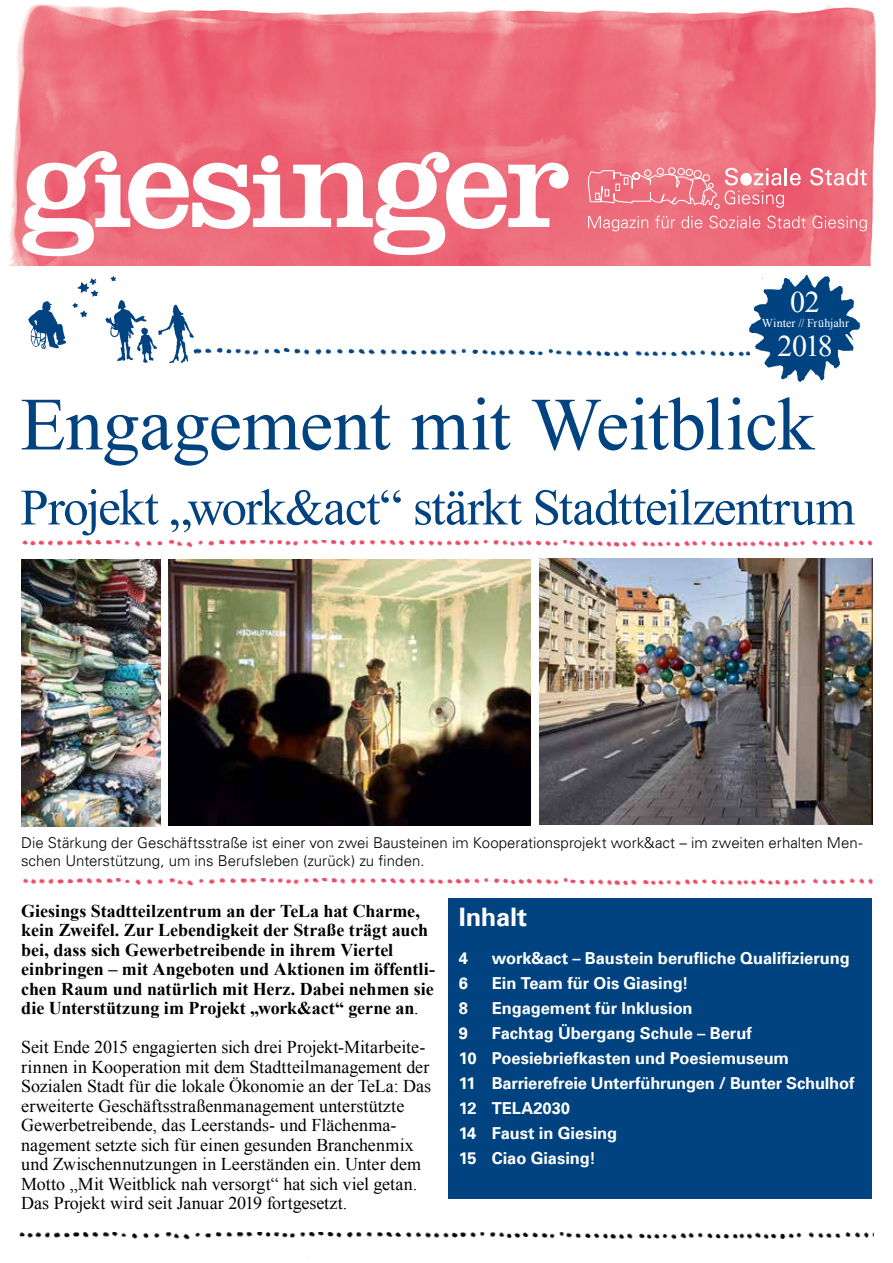
<style>
.page{position:relative;width:893px;height:1263px;background:#fff}
.page>*{position:absolute;margin:0;border:0;box-sizing:border-box;transform-origin:0 0}
.t1{font:75px "Times New Roman";letter-spacing:-.01em;color:#004380}
.t2{font:51px "Times New Roman";letter-spacing:-.025em;color:#004380}
.t3{font:30px/44px "Times New Roman";letter-spacing:-.04em;color:#fff;text-align:center}
.t4{font:700 25.5px "Univers LT";letter-spacing:-.01em;color:#fff}
.t5{font:18px/19.5px "Times New Roman";color:#000}
.t6{font:700 18px/19.5px "Times New Roman";letter-spacing:-.005em;color:#000}
.t7{font:700 16.5px/25px "Univers LT";letter-spacing:-.005em;color:#fff}
.t8{font:300 15px/18px "Univers LT";color:#000}
.t9{font:12px "Times New Roman";letter-spacing:.01em;color:#fff}
.s1{font-weight:400}
</style>
<div class="page">
<img style="left:728px;top:265px;width:144px;height:117px">
<img style="left:9px;top:4px;width:867px;height:261px">
<svg style="left:22px;top:149px;width:547px;height:107px"></svg>
<div style="left:448px;top:898px;width:424px;height:301px;background:#004380"></div>
<img style="left:22px;top:540px;width:851px;height:8px">
<svg style="left:588px;top:216px;width:279px;height:15px;background:#ef8490"></svg>
<svg style="left:845px;top:168px;width:22px;height:18px"></svg>
<svg style="left:587px;top:4px;width:258px;height:206px;background:#ee7784"></svg>
<img style="left:19px;top:1232px;width:855px;height:25px">
<img style="left:196px;top:349px;width:554px;height:14px">
<img style="left:22px;top:878px;width:851px;height:8px">
<img style="left:28px;top:301px;width:38px;height:48px">
<img style="left:105px;top:300px;width:91px;height:64px">
<img style="left:72px;top:276px;width:46px;height:43px">
<img style="left:539px;top:559px;width:333px;height:266px">
<img style="left:168px;top:559px;width:362px;height:267px">
<img style="left:21px;top:559px;width:140px;height:267px">
<h3 class="t3" style="left:777px;top:280px;width:57px">02<br>2018</h3>
<p class="t9" style="left:762px;top:315px;width:89px">Winter // Frühjahr</p>
<h1 class="t1" style="left:20px;top:374px;width:796px">Engagement mit Weitblick</h1>
<h2 class="t2" style="left:20px;top:473px;width:837px">Projekt „work&amp;act“ stärkt Stadtteilzentrum</h2>
<p class="t8" style="left:21px;top:834px;width:843px">Die Stärkung der Geschäftsstraße ist einer von zwei Bausteinen im Kooperationsprojekt work&amp;act – im zweiten erhalten Men&shy;schen Unterstützung, um ins Berufsleben (zurück) zu finden.</p>
<p class="t6" style="left:21px;top:900px;width:415px">Giesings Stadtteilzentrum an der TeLa hat Charme, kein Zweifel. Zur Lebendigkeit der Straße trägt auch bei, dass sich Gewerbetreibende in ihrem Viertel einbringen – mit Angeboten und Aktionen im öffentli&shy;chen Raum und natürlich mit Herz. Dabei nehmen sie die Unterstützung im Projekt „work&amp;act“ gerne an<span class="s1">.</span></p>
<p class="t5" style="left:21px;top:1037px;width:411px">Seit Ende 2015 engagierten sich drei Projekt-Mitarbeite&shy;rinnen in Kooperation mit dem Stadtteilmanagement der Sozialen Stadt für die lokale Ökonomie an der TeLa: Das erweiterte Geschäftsstraßenmanagement unterstützte Gewerbetreibende, das Leerstands- und Flächenma&shy;nagement setzte sich für einen gesunden Branchenmix und Zwischennutzungen in Leerständen ein. Unter dem Motto „Mit Weitblick nah versorgt“ hat sich viel getan.<br>Das Projekt wird seit Januar 2019 fortgesetzt.</p>
<h3 class="t4" style="left:459px;top:902px;width:70px">Inhalt</h3>
<p class="t7" style="left:459px;top:946px;width:11px">4</p>
<p class="t7" style="left:492px;top:946px;width:360px">work&amp;act – Baustein berufliche Qualifizierung</p>
<p class="t7" style="left:459px;top:971px;width:11px">6</p>
<p class="t7" style="left:492px;top:971px;width:198px">Ein Team für Ois Giasing!</p>
<p class="t7" style="left:459px;top:996px;width:11px">8</p>
<p class="t7" style="left:492px;top:996px;width:202px">Engagement für Inklusion</p>
<p class="t7" style="left:459px;top:1021px;width:11px">9</p>
<p class="t7" style="left:459px;top:1021px;width:397px;text-indent:33px">Fachtag Übergang Schule – Beruf<br>10 Poesiebriefkasten und Poesiemuseum<br>11 Barrierefreie Unterführungen / Bunter Schulhof<br>12 TELA2030<br>14 Faust in Giesing<br>15 Ciao Giasing!</p>
</div>
